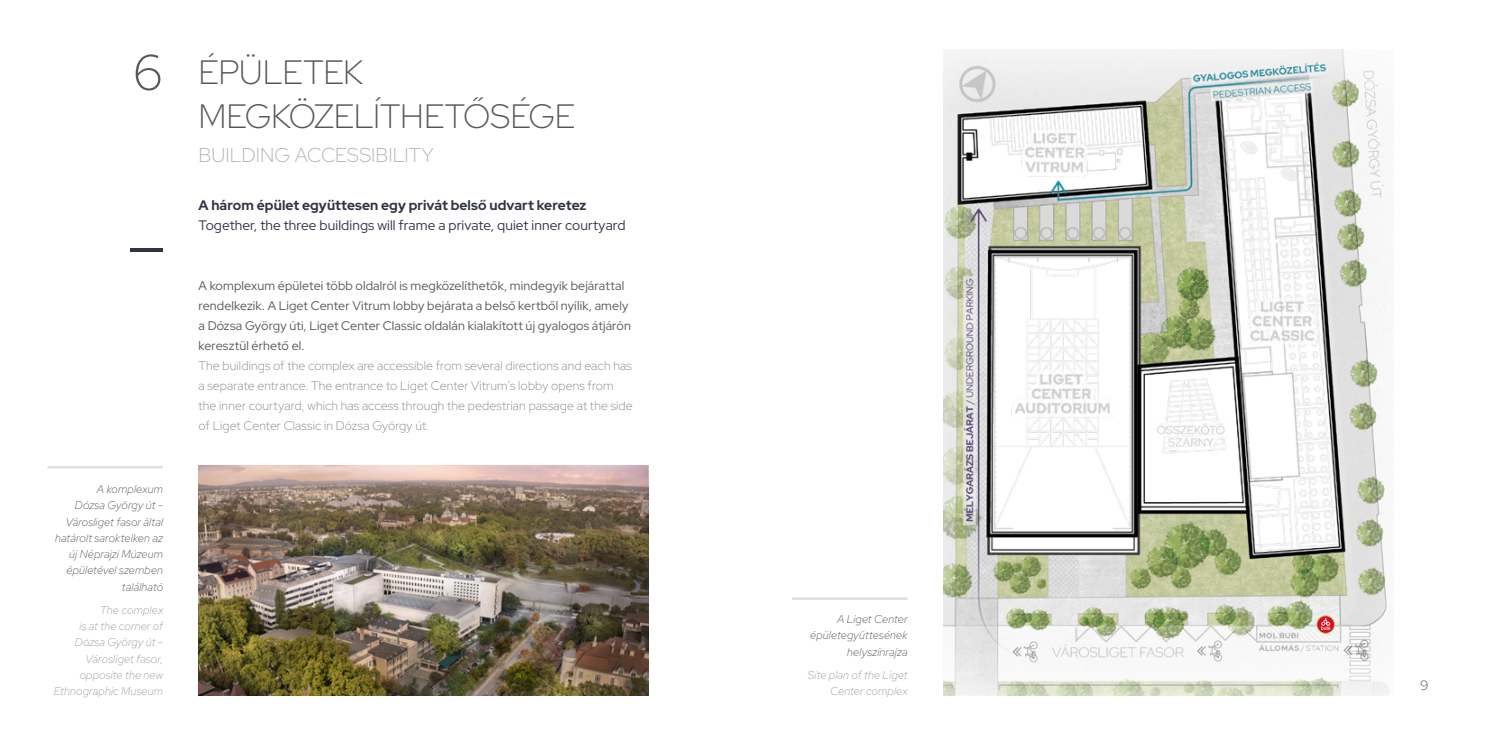
<style>
.page{position:relative;width:1489px;height:745px;background:#fff}
.page>*{position:absolute;margin:0;border:0;box-sizing:border-box;transform-origin:0 0}
.t1{font:300 50px "Red Hat Display";color:#575756}
.t2{font:300 33.75px/43.8px "Red Hat Display";letter-spacing:-.01em;color:#575756}
.t3{font:300 20px "Red Hat Display";letter-spacing:.005em;color:#b2b2b2}
.t4{font:13.75px "Red Hat Display";letter-spacing:.005em;color:#2f3443}
.t5{font:800 13.75px "Red Hat Display";letter-spacing:.005em;color:#2f3443}
.t6{font:13.75px "Red Hat Display";color:#878787}
.t7{font:300 12.5px/20px "Red Hat Display";letter-spacing:.01em;color:#878787}
.t8{font:12.5px/20px "Red Hat Display";letter-spacing:.01em;color:#575756}
.t9{font:italic 300 11.25px/16.2px "Red Hat Display";letter-spacing:.015em;color:#575756;text-align:right}
.t10{font:italic 300 11.25px/16.2px "Red Hat Display";letter-spacing:.015em;color:#9d9d9d;text-align:right}
</style>
<div class="page">
<hr style="left:131px;top:248px;width:32px;height:3px;background:#2f3443">
<img style="left:198px;top:465px;width:450px;height:229px">
<img style="left:943px;top:50px;width:446px;height:644px">
<svg style="left:1316px;top:615px;width:18px;height:18px"></svg>
<hr style="left:47px;top:465px;width:116px;height:3px;background:#dfdee1">
<hr style="left:792px;top:597px;width:115px;height:2px;background:#dfdee1">
<h1 class="t1" style="left:132px;top:40px;width:32px">6</h1>
<h2 class="t2" style="left:198px;top:49px;width:378px">ÉPÜLETEK<br>MEGKÖZELÍTHETŐSÉGE</h2>
<h3 class="t3" style="left:198px;top:142px;width:236px">BUILDING ACCESSIBILITY</h3>
<p class="t5" style="left:198px;top:196px;width:389px">A három épület együttesen egy privát belső udvart keretez</p>
<p class="t4" style="left:198px;top:216px;width:428px">Together, the three buildings will frame a private, quiet inner courtyard</p>
<p class="t8" style="left:198px;top:275px;width:434px">A komplexum épületei több oldalról is megközelíthetők, mindegyik bejárattal rendelkezik. A Liget Center Vitrum lobby bejárata a belső kertből nyílik, amely a Dózsa György úti, Liget Center Classic oldalán kialakított új gyalogos átjárón keresztül érhető el.</p>
<p class="t7" style="left:198px;top:355px;width:435px">The buildings of the complex are accessible from several directions and each has a separate entrance. The entrance to Liget Center Vitrum’s lobby opens from the inner courtyard, which has access through the pedestrian passage at the side of Liget Center Classic in Dózsa György út.</p>
<p class="t9" style="left:55px;top:480px;width:109px">A komplexum<br>Dózsa György út -<br>Városliget fasor által határolt saroktelken az új Néprajzi Múzeum épületével szemben található</p>
<p class="t10" style="left:54px;top:601px;width:111px">The complex<br>is at the corner of<br>Dózsa György út -<br>Városliget fasor, opposite the new<br>Ethnographic Museum</p>
<p class="t9" style="left:810px;top:610px;width:99px">A Liget Center épületegyüttesének helyszínrajza</p>
<p class="t10" style="left:807px;top:666px;width:101px">Site plan of the Liget<br>Center complex</p>
<p class="t6" style="left:1420px;top:676px;width:10px">9</p>
</div>
